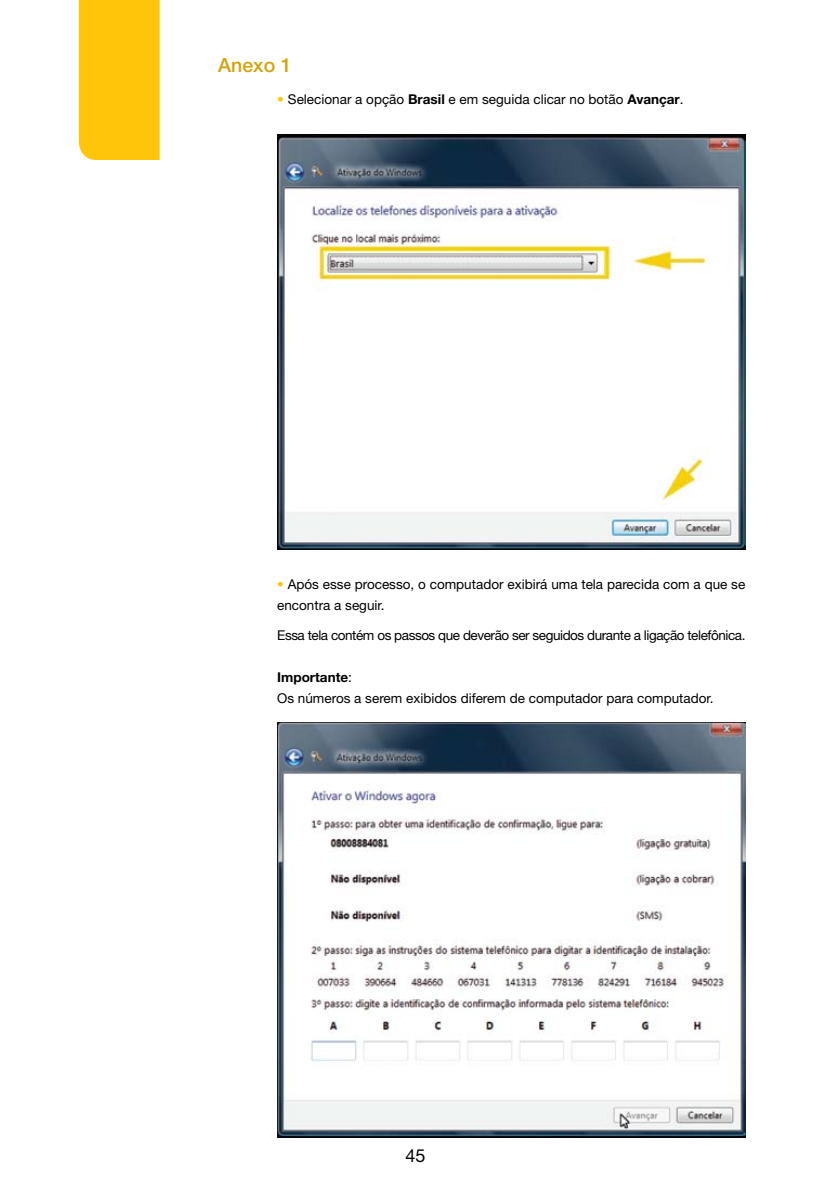
<style>
.page{position:relative;width:830px;height:1191px;background:#fff}
.page>*{position:absolute;margin:0;border:0;box-sizing:border-box;transform-origin:0 0}
.t1{font:500 19.5px "Helvetica Neue";color:#d2a40c}
.t2{font:18px "Helvetica Neue";color:#000}
.t3{font:13.5px/21px "Helvetica Neue";color:#000}
.t4{font:13.5px "Helvetica Neue";letter-spacing:-.03em;color:#000}
.s1{color:#ffc50b}
.s2{font-weight:700}
</style>
<div class="page">
<div style="left:79px;top:0;width:80px;height:160px;background:#ffc50b"></div>
<img style="left:277px;top:135px;width:468px;height:414px">
<img style="left:277px;top:723px;width:468px;height:414px">
<h1 class="t1" style="left:218px;top:53px;width:75px">Anexo 1</h1>
<p class="t3" style="left:277px;top:89px;width:408px"><span class="s1">•</span> Selecionar a opção <span class="s2">Brasil</span> e em seguida clicar no botão <span class="s2">Avançar</span>.</p>
<p class="t3" style="left:277px;top:573px;width:469px"><span class="s1">•</span> Após esse processo, o computador exibirá uma tela parecida com a que se encontra a seguir.</p>
<p class="t4" style="left:277px;top:627px;width:469px">Essa tela contém os passos que deverão ser seguidos durante a ligação telefônica.</p>
<p class="t3" style="left:277px;top:666px;width:437px"><span class="s2">Importante</span>:<br>Os números a serem exibidos diferem de computador para computador.</p>
<h2 class="t2" style="left:405px;top:1145px;width:22px">45</h2>
</div>
